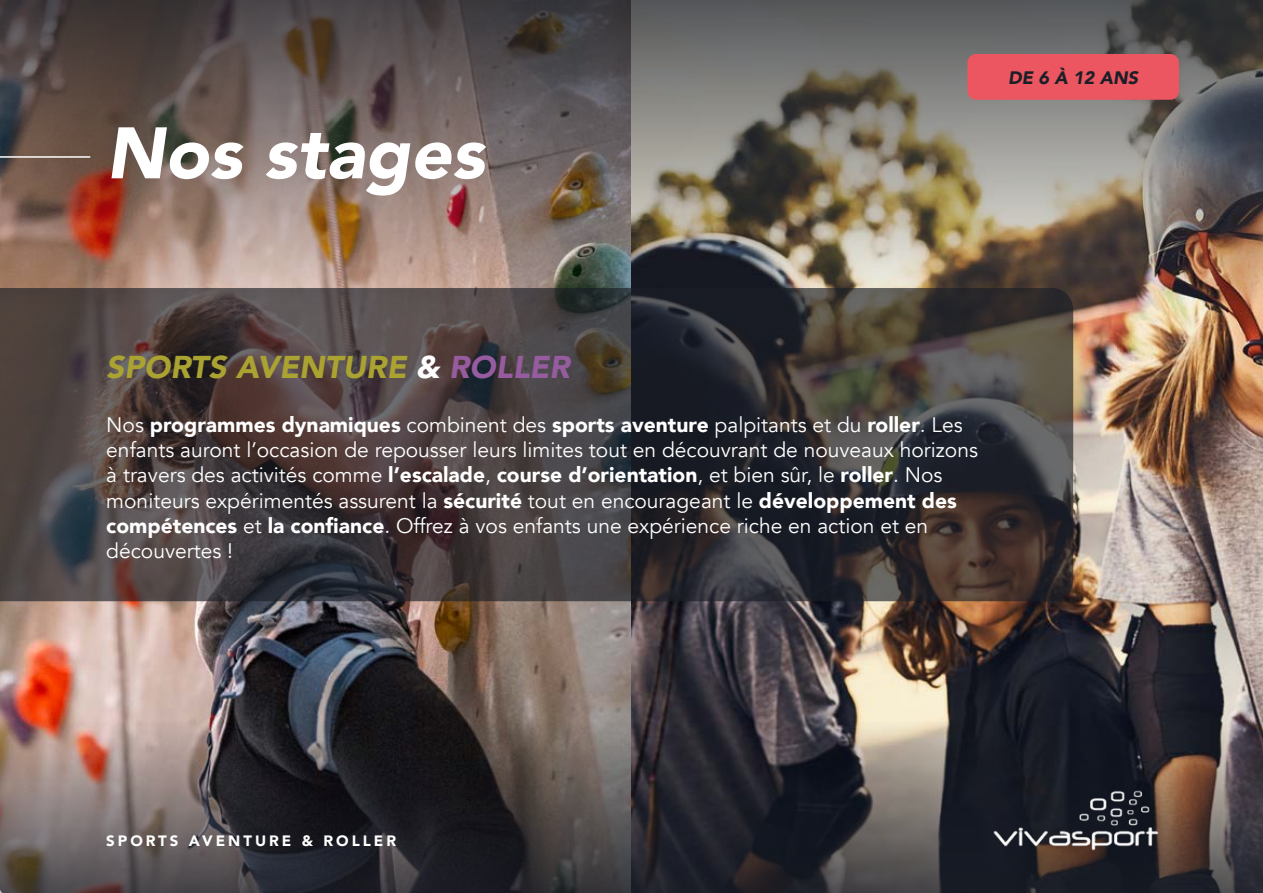
<style>
.page{position:relative;width:1263px;height:893px;background:#fff}
.page>*{position:absolute;margin:0;border:0;box-sizing:border-box;transform-origin:0 0}
.t1{font:italic 900 72px "Avenir";color:#fff}
.t2{font:italic 900 31.5px "Avenir";color:#aba331}
.t3{font:21px/25.2px "Avenir";color:#fff}
.t4{font:italic 900 18px "Avenir";color:#1b1f27}
.t5{font:900 15px "Avenir";letter-spacing:.2em;color:#fff}
.s1{color:#fff}
.s2{color:#975ca0}
.s3{font-weight:900}
</style>
<div class="page">
<img style="left:0;top:324px;width:1263px;height:384px">
<svg style="left:0;top:324px;width:1073px;height:277px;background:#403a3a"></svg>
<svg style="left:0;top:708px;width:1263px;height:185px;background:#474244"></svg>
<img style="left:976px;top:756px;width:203px;height:96px">
<img style="left:0;top:0;width:1263px;height:324px">
<hr style="left:0;top:157px;width:90px;height:1px;background:#fff">
<div style="left:967px;top:54px;width:212px;height:46px;background:#eb5660;border-radius:9px"></div>
<h1 class="t1" style="left:106px;top:94px;width:380px">Nos stages</h1>
<p class="t4" style="left:1008px;top:63px;width:131px">DE 6 À 12 ANS</p>
<h2 class="t2" style="left:106px;top:341px;width:465px">SPORTS AVENTURE <span class="s1">&amp;</span> <span class="s2">ROLLER</span></h2>
<p class="t3" style="left:106px;top:413px;width:873px">Nos <span class="s3">programmes dynamiques</span> combinent des <span class="s3">sports aventure</span> palpitants et du <span class="s3">roller</span>. Les enfants auront l’occasion de repousser leurs limites tout en découvrant de nouveaux horizons à travers des activités comme <span class="s3">l’escalade</span>, <span class="s3">course d’orientation</span>, et bien sûr, le <span class="s3">roller</span>. Nos moniteurs expérimentés assurent la <span class="s3">sécurité</span> tout en encourageant le <span class="s3">développement des compétences</span> et <span class="s3">la confiance</span>. Offrez à vos enfants une expérience riche en action et en découvertes !</p>
<p class="t5" style="left:106px;top:828px;width:291px">SPORTS AVENTURE &amp; ROLLER</p>
</div>
